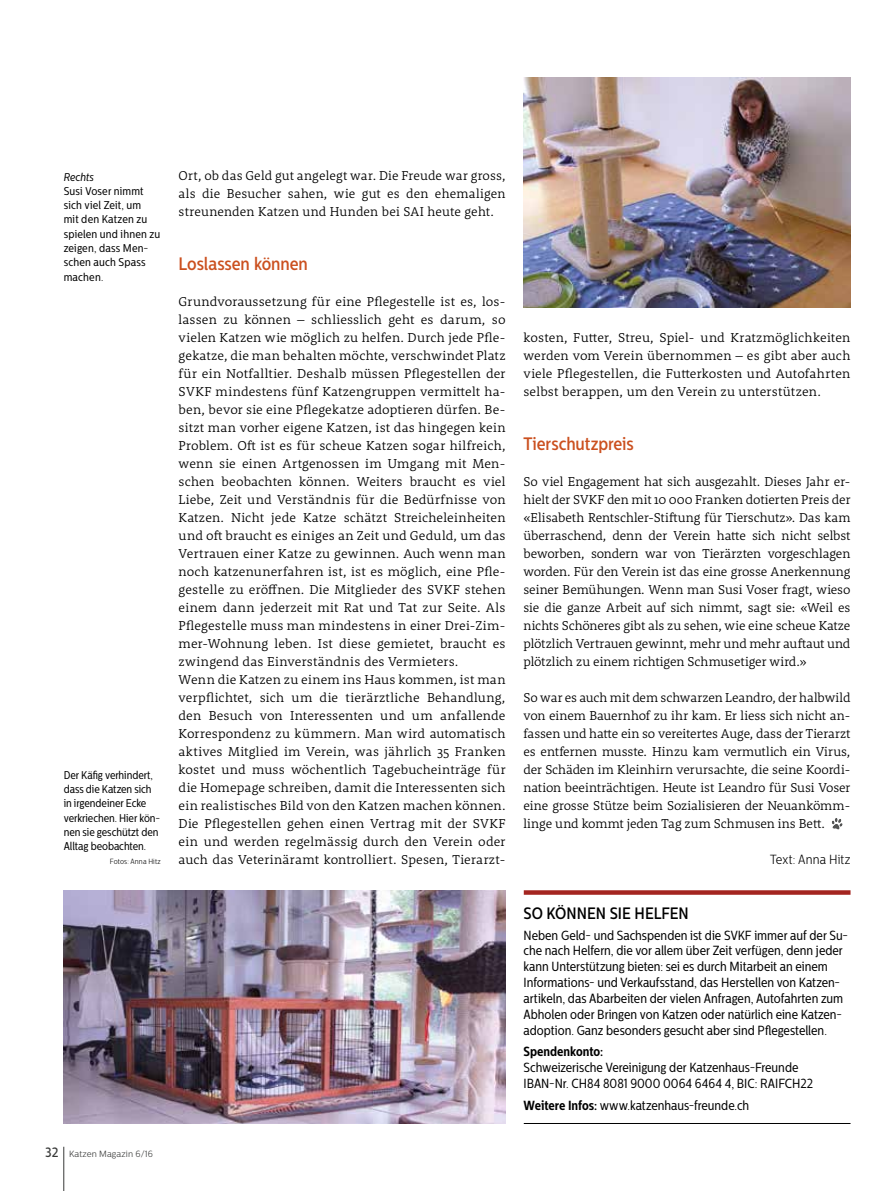
<style>
.page{position:relative;width:893px;height:1191px;background:#fff}
.page>*{position:absolute;margin:0;border:0;box-sizing:border-box;transform-origin:0 0}
.t1{font:500 18px "Centrale Sans Cnd";letter-spacing:-.005em;color:#cb501f}
.t2{font:500 16.5px "Centrale Sans Cnd";color:#000}
.t3{font:300 13.2px/18px "Rooney Pro";letter-spacing:.01em;color:#000;text-align:justify}
.t4{font:13.2px/15.9px "Centrale Sans Cnd";color:#000}
.t5{font:300 13.2px "Centrale Sans Cnd";letter-spacing:.01em;color:#000}
.t6{font:700 13.2px "Centrale Sans Cnd";color:#000}
.t7{font:11.25px/14.2px "Centrale Sans Cnd";color:#000}
.t8{font:italic 11.25px "Centrale Sans Cnd";letter-spacing:-.005em;color:#000}
.t9{font:300 9px "Centrale Sans Cnd";letter-spacing:.01em;color:#393a39;scale:1.1 1}
.t10{font:300 7.5px "Centrale Sans Cnd";letter-spacing:.02em;color:#000}
.s1{font-weight:500;font-size:13.5px}
.s2{font-weight:700}
</style>
<div class="page">
<img style="left:64px;top:890px;width:442px;height:233px">
<img style="left:523px;top:78px;width:327px;height:229px">
<hr style="left:64px;top:1146px;width:1px;height:45px;background:#393a39">
<div style="left:832px;top:817px;width:11px;height:12px;background:#000;opacity:.15"></div>
<svg style="left:524px;top:890px;width:326px;height:4px"></svg>
<hr style="left:524px;top:1123px;width:326px;height:1px;background:#000">
<p class="t8" style="left:64px;top:170px;width:32px">Rechts</p>
<p class="t7" style="left:64px;top:184px;width:98px">Susi Voser nimmt sich viel Zeit, um<br>mit den Katzen zu spielen und ihnen zu zeigen, dass Men&shy;schen auch Spass machen.</p>
<p class="t7" style="left:64px;top:768px;width:98px">Der Käfig verhindert, dass die Katzen sich in irgendeiner Ecke verkriechen. Hier kön&shy;nen sie geschützt den<br>Alltag beobachten.</p>
<p class="t10" style="left:110px;top:857px;width:52px">Fotos: Anna Hitz</p>
<p class="t9" style="left:45px;top:1148px;width:100px"><span class="s1">32</span> Katzen Magazin 6/16</p>
<p class="t3" style="left:179px;top:166px;width:328px">Ort, ob das Geld gut angelegt war. Die Freude war gross, als die Besucher sahen, wie gut es den ehemaligen streunenden Katzen und Hunden bei SAI heute geht.</p>
<h1 class="t1" style="left:179px;top:253px;width:131px">Loslassen können</h1>
<p class="t3" style="left:179px;top:292px;width:329px;text-align:left">Grundvoraussetzung für eine Pflegestelle ist es, los&shy;lassen zu können – schliesslich geht es darum, so vielen Katzen wie möglich zu helfen. Durch jede Pfle&shy;gekatze, die man behalten möchte, verschwindet Platz für ein Notfalltier. Deshalb müssen Pflegestellen der SVKF mindestens fünf Katzengruppen vermittelt ha&shy;ben, bevor sie eine Pflegekatze adoptieren dürfen. Be&shy;sitzt man vorher eigene Katzen, ist das hingegen kein Problem. Oft ist es für scheue Katzen sogar hilfreich, wenn sie einen Artgenossen im Umgang mit Men&shy;schen beobachten können. Weiters braucht es viel Liebe, Zeit und Verständnis für die Bedürfnisse von Katzen. Nicht jede Katze schätzt Streicheleinheiten und oft braucht es einiges an Zeit und Geduld, um das Vertrauen einer Katze zu gewinnen. Auch wenn man noch katzenunerfahren ist, ist es möglich, eine Pfle&shy;gestelle zu eröffnen. Die Mitglieder des SVKF stehen einem dann jederzeit mit Rat und Tat zur Seite. Als Pflegestelle muss man mindestens in einer Drei-Zim&shy;mer-Wohnung leben. Ist diese gemietet, braucht es zwingend das Einverständnis des Vermieters.<br>Wenn die Katzen zu einem ins Haus kommen, ist man verpflichtet, sich um die tierärztliche Behandlung, den Besuch von Interessenten und um anfallende Korrespondenz zu kümmern. Man wird automatisch aktives Mitglied im Verein, was jährlich 35 Franken kostet und muss wöchentlich Tagebucheinträge für die Homepage schreiben, damit die Interessenten sich ein realistisches Bild von den Katzen machen können.<br>Die Pflegestellen gehen einen Vertrag mit der SVKF ein und werden regelmässig durch den Verein oder auch das Veterinäramt kontrolliert. Spesen, Tierarzt-</p>
<p class="t3" style="left:523px;top:328px;width:328px">kosten, Futter, Streu, Spiel- und Kratzmöglichkeiten werden vom Verein übernommen – es gibt aber auch viele Pflegestellen, die Futterkosten und Autofahrten selbst berappen, um den Verein zu unterstützen.</p>
<h1 class="t1" style="left:523px;top:433px;width:112px">Tierschutzpreis</h1>
<p class="t3" style="left:523px;top:472px;width:329px">So viel Engagement hat sich ausgezahlt. Dieses Jahr er&shy;hielt der SVKF den mit 10 000 Franken dotierten Preis der «Elisabeth Rentschler-Stiftung für Tierschutz». Das kam überraschend, denn der Verein hatte sich nicht selbst beworben, sondern war von Tierärzten vorgeschlagen worden. Für den Verein ist das eine grosse Anerkennung seiner Bemühungen. Wenn man Susi Voser fragt, wieso sie die ganze Arbeit auf sich nimmt, sagt sie: «Weil es nichts Schöneres gibt als zu sehen, wie eine scheue Katze plötzlich Vertrauen gewinnt, mehr und mehr auftaut und plötzlich zu einem richtigen Schmusetiger wird.»</p>
<p class="t3" style="left:523px;top:688px;width:329px">So war es auch mit dem schwarzen Leandro, der halbwild von einem Bauernhof zu ihr kam. Er liess sich nicht an&shy;fassen und hatte ein so vereitertes Auge, dass der Tierarzt es entfernen musste. Hinzu kam vermutlich ein Virus, der Schäden im Kleinhirn verursachte, die seine Koordi&shy;nation beeinträchtigen. Heute ist Leandro für Susi Voser eine grosse Stütze beim Sozialisieren der Neuankömm&shy;linge und kommt jeden Tag zum Schmusen ins Bett.</p>
<p class="t5" style="left:770px;top:852px;width:82px">Text: Anna Hitz</p>
<p class="t2" style="left:523px;top:903px;width:167px">SO KÖNNEN SIE HELFEN</p>
<p class="t4" style="left:523px;top:927px;width:326px">Neben Geld- und Sachspenden ist die SVKF immer auf der Su&shy;che nach Helfern, die vor allem über Zeit verfügen, denn jeder kann Unterstützung bieten: sei es durch Mitarbeit an einem Informations- und Verkaufsstand, das Herstellen von Katzen&shy;artikeln, das Abarbeiten der vielen Anfragen, Autofahrten zum Abholen oder Bringen von Katzen oder natürlich eine Katzen&shy;adoption. Ganz besonders gesucht aber sind Pflegestellen.</p>
<p class="t6" style="left:523px;top:1044px;width:81px">Spendenkonto:</p>
<p class="t4" style="left:523px;top:1060px;width:291px">Schweizerische Vereinigung der Katzenhaus-Freunde<br>IBAN-Nr. CH84 8081 9000 0064 6464 4, BIC: RAIFCH22</p>
<p class="t4" style="left:523px;top:1097px;width:227px"><span class="s2">Weitere Infos:</span> www.katzenhaus-freunde.ch</p>
</div>
